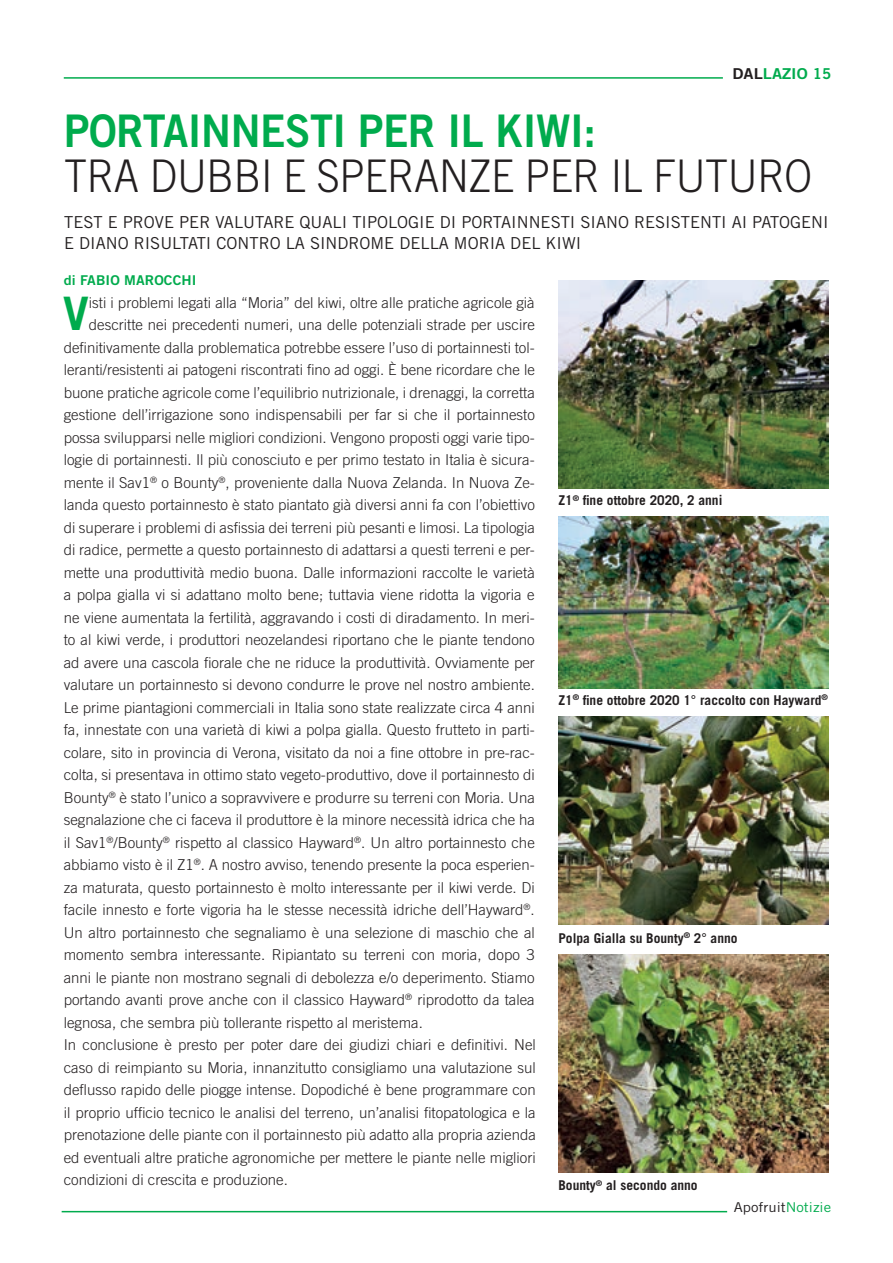
<style>
.page{position:relative;width:893px;height:1263px;background:#fff}
.page>*{position:absolute;margin:0;border:0;box-sizing:border-box;transform-origin:0 0}
.t1{font:46.2px "Trade Gothic LT Std Bd 2";color:#00ab4d}
.t2{font:300 45px "Trade Gothic LT Std";letter-spacing:-.01em;color:#231f20;scale:.92 1}
.t3{font:45px "Trade Gothic LT Std Bd 2";letter-spacing:-.01em;color:#00ab4d;scale:.92 1}
.t4{font:16.5px/21px "Trade Gothic LT Std";color:#231f20}
.t5{font:300 15px "Trade Gothic LT Std";color:#231f20}
.t6{font:15px "Trade Gothic LT Std Bd 2";color:#00ab4d;scale:1.1 1}
.t7{font:700 13.5px "Trade Gothic LT Std";color:#231f20}
.t8{font:13.5px "Trade Gothic LT Std";color:#231f20;scale:1.1 1}
.t9{font:13.5px "Trade Gothic LT Std Bd 2";letter-spacing:.005em;color:#00ab4d;scale:1.05 1}
.s1{color:#231f20}
.s2{color:#00ab4d}
</style>
<div class="page">
<hr style="left:62px;top:1211px;width:665px;height:1px;background:#00ab4d">
<hr style="left:64px;top:77px;width:659px;height:2px;background:#00ab4d">
<img style="left:558px;top:281px;width:270px;height:208px">
<img style="left:558px;top:716px;width:270px;height:208px">
<img style="left:558px;top:516px;width:270px;height:173px">
<img style="left:558px;top:954px;width:270px;height:218px">
<p class="t6" style="left:733px;top:64px;width:91px"><span class="s1">DAL</span>LAZIO 15</p>
<h2 class="t3" style="left:64px;top:103px;width:580px">PORTAINNESTI PER IL KIWI:</h2>
<h2 class="t2" style="left:64px;top:149px;width:814px">TRA DUBBI E SPERANZE PER IL FUTURO</h2>
<p class="t4" style="left:64px;top:211px;width:766px">TEST E PROVE PER VALUTARE QUALI TIPOLOGIE DI PORTAINNESTI SIANO RESISTENTI AI PATOGENI<br>E DIANO RISULTATI CONTRO LA SINDROME DELLA MORIA DEL KIWI</p>
<p class="t9" style="left:64px;top:272px;width:128px">di FABIO MAROCCHI</p>
<h1 class="t1" style="left:63px;top:285px;width:27px">V</h1>
<p class="t5" style="left:89px;top:293px;width:447px">isti i problemi legati alla “Moria” del kiwi, oltre alle pratiche agricole già</p>
<p class="t5" style="left:89px;top:316px;width:447px">descritte nei precedenti numeri, una delle potenziali strade per uscire</p>
<p class="t5" style="left:64px;top:338px;width:472px">definitivamente dalla problematica potrebbe essere l’uso di portainnesti tol-</p>
<p class="t5" style="left:64px;top:361px;width:473px">leranti/resistenti ai patogeni riscontrati fino ad oggi. È bene ricordare che le</p>
<p class="t5" style="left:64px;top:383px;width:473px">buone pratiche agricole come l’equilibrio nutrizionale, i drenaggi, la corretta</p>
<p class="t5" style="left:64px;top:406px;width:473px">gestione dell’irrigazione sono indispensabili per far si che il portainnesto</p>
<p class="t5" style="left:64px;top:428px;width:472px">possa svilupparsi nelle migliori condizioni. Vengono proposti oggi varie tipo-</p>
<p class="t5" style="left:64px;top:451px;width:472px">logie di portainnesti. Il più conosciuto e per primo testato in Italia è sicura-</p>
<p class="t5" style="left:64px;top:473px;width:473px">mente il Sav1<sup>®</sup> o Bounty<sup>®</sup>, proveniente dalla Nuova Zelanda. In Nuova Ze-</p>
<p class="t5" style="left:64px;top:496px;width:473px">landa questo portainnesto è stato piantato già diversi anni fa con l’obiettivo</p>
<p class="t5" style="left:64px;top:518px;width:473px">di superare i problemi di asfissia dei terreni più pesanti e limosi. La tipologia</p>
<p class="t5" style="left:64px;top:541px;width:472px">di radice, permette a questo portainnesto di adattarsi a questi terreni e per-</p>
<p class="t5" style="left:64px;top:563px;width:472px">mette una produttività medio buona. Dalle informazioni raccolte le varietà</p>
<p class="t5" style="left:64px;top:586px;width:472px">a polpa gialla vi si adattano molto bene; tuttavia viene ridotta la vigoria e</p>
<p class="t5" style="left:64px;top:608px;width:473px">ne viene aumentata la fertilità, aggravando i costi di diradamento. In meri-</p>
<p class="t5" style="left:64px;top:631px;width:472px">to al kiwi verde, i produttori neozelandesi riportano che le piante tendono</p>
<p class="t5" style="left:64px;top:653px;width:473px">ad avere una cascola fiorale che ne riduce la produttività. Ovviamente per</p>
<p class="t5" style="left:64px;top:676px;width:473px">valutare un portainnesto si devono condurre le prove nel nostro ambiente.</p>
<p class="t5" style="left:64px;top:698px;width:473px">Le prime piantagioni commerciali in Italia sono state realizzate circa 4 anni</p>
<p class="t5" style="left:64px;top:721px;width:472px">fa, innestate con una varietà di kiwi a polpa gialla. Questo frutteto in parti-</p>
<p class="t5" style="left:64px;top:743px;width:472px">colare, sito in provincia di Verona, visitato da noi a fine ottobre in pre-rac-</p>
<p class="t5" style="left:64px;top:766px;width:473px">colta, si presentava in ottimo stato vegeto-produttivo, dove il portainnesto di</p>
<p class="t5" style="left:64px;top:788px;width:473px">Bounty<sup>®</sup> è stato l’unico a sopravvivere e produrre su terreni con Moria. Una</p>
<p class="t5" style="left:64px;top:811px;width:473px">segnalazione che ci faceva il produttore è la minore necessità idrica che ha</p>
<p class="t5" style="left:64px;top:833px;width:473px">il Sav1<sup>®</sup>/Bounty<sup>®</sup> rispetto al classico Hayward<sup>®</sup>. Un altro portainnesto che</p>
<p class="t5" style="left:64px;top:856px;width:472px">abbiamo visto è il Z1<sup>®</sup>. A nostro avviso, tenendo presente la poca esperien-</p>
<p class="t5" style="left:64px;top:878px;width:472px">za maturata, questo portainnesto è molto interessante per il kiwi verde. Di</p>
<p class="t5" style="left:64px;top:901px;width:472px">facile innesto e forte vigoria ha le stesse necessità idriche dell’Hayward<sup>®</sup>.</p>
<p class="t5" style="left:64px;top:923px;width:473px">Un altro portainnesto che segnaliamo è una selezione di maschio che al</p>
<p class="t5" style="left:64px;top:946px;width:472px">momento sembra interessante. Ripiantato su terreni con moria, dopo 3</p>
<p class="t5" style="left:64px;top:968px;width:472px">anni le piante non mostrano segnali di debolezza e/o deperimento. Stiamo</p>
<p class="t5" style="left:64px;top:991px;width:472px">portando avanti prove anche con il classico Hayward<sup>®</sup> riprodotto da talea</p>
<p class="t5" style="left:64px;top:1013px;width:361px">legnosa, che sembra più tollerante rispetto al meristema.</p>
<p class="t5" style="left:64px;top:1036px;width:474px">In conclusione è presto per poter dare dei giudizi chiari e definitivi. Nel</p>
<p class="t5" style="left:64px;top:1058px;width:474px">caso di reimpianto su Moria, innanzitutto consigliamo una valutazione sul</p>
<p class="t5" style="left:64px;top:1081px;width:473px">deflusso rapido delle piogge intense. Dopodiché è bene programmare con</p>
<p class="t5" style="left:64px;top:1103px;width:473px">il proprio ufficio tecnico le analisi del terreno, un’analisi fitopatologica e la</p>
<p class="t5" style="left:64px;top:1126px;width:474px">prenotazione delle piante con il portainnesto più adatto alla propria azienda</p>
<p class="t5" style="left:64px;top:1148px;width:473px">ed eventuali altre pratiche agronomiche per mettere le piante nelle migliori</p>
<p class="t5" style="left:64px;top:1171px;width:226px">condizioni di crescita e produzione.</p>
<p class="t7" style="left:558px;top:492px;width:165px">Z1<sup>®</sup> fine ottobre 2020, 2 anni</p>
<p class="t7" style="left:558px;top:692px;width:271px">Z1<sup>®</sup> fine ottobre 2020 1° raccolto con Hayward<sup>®</sup></p>
<p class="t7" style="left:558px;top:930px;width:181px">Polpa Gialla su Bounty<sup>®</sup> 2° anno</p>
<p class="t7" style="left:558px;top:1177px;width:141px">Bounty<sup>®</sup> al secondo anno</p>
<p class="t8" style="left:734px;top:1199px;width:90px">Apofruit<span class="s2">Notizie</span></p>
</div>
